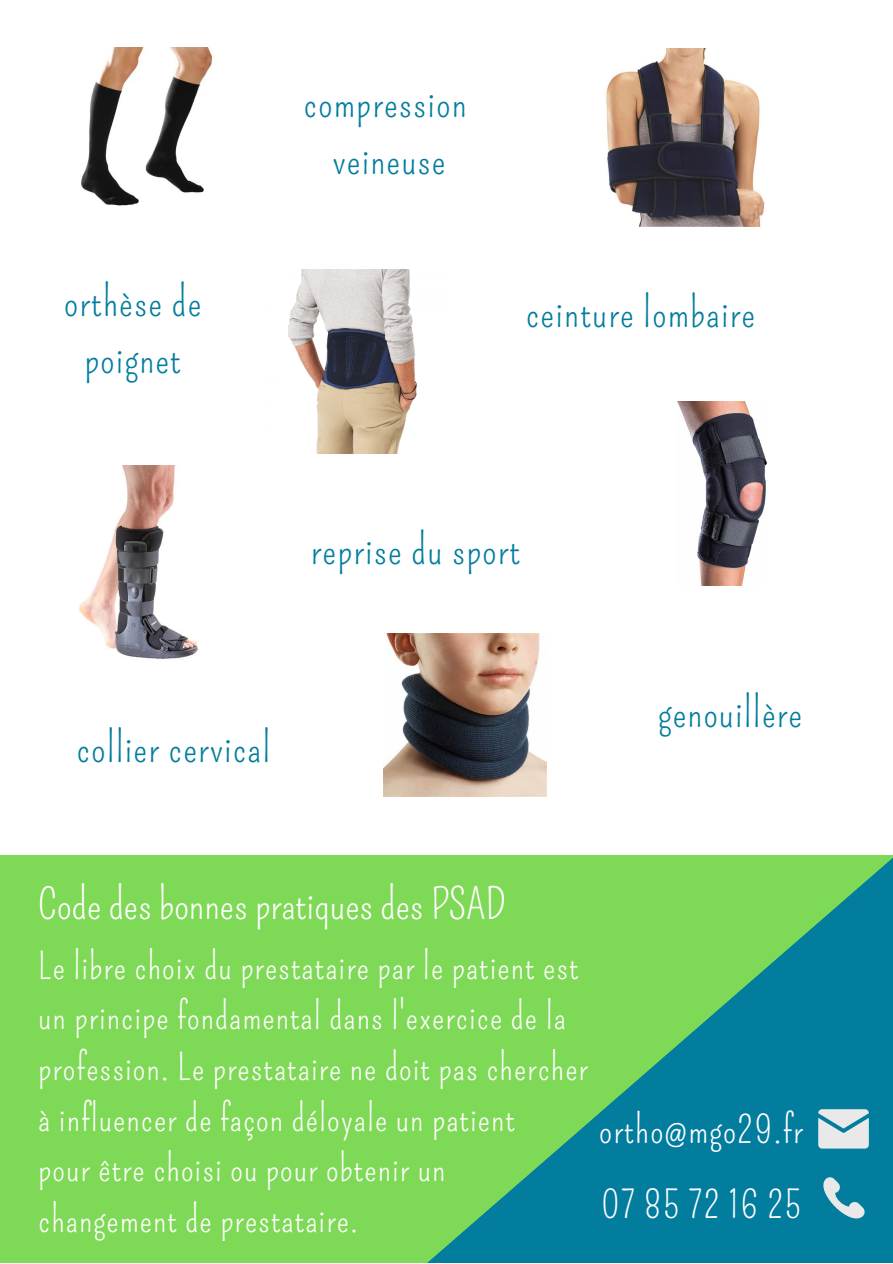
<style>
.page{position:relative;width:893px;height:1264px;background:#fff}
.page>*{position:absolute;margin:0;border:0;box-sizing:border-box;transform-origin:0 0}
.t1{font:42px "Pompiere";color:#fffefd}
.t2{font:40.5px/57.3px "Pompiere";letter-spacing:.03em;color:#037d9e;text-align:center}
.t3{font:37.5px/74.2px "Pompiere";letter-spacing:.03em;color:#fff}
.t4{font:36px/50.6px "Pompiere";letter-spacing:.03em;color:#fffefd}
</style>
<div class="page">
<div style="left:0;top:855px;width:892px;height:407px;background:#7ed957"></div>
<svg style="left:428px;top:858px;width:464px;height:404px"></svg>
<img style="left:79px;top:465px;width:119px;height:194px">
<img style="left:383px;top:633px;width:163px;height:163px">
<img style="left:288px;top:270px;width:129px;height:183px">
<img style="left:606px;top:49px;width:159px;height:178px">
<img style="left:677px;top:401px;width:90px;height:184px">
<img style="left:81px;top:48px;width:132px;height:158px">
<svg style="left:813px;top:1176px;width:52px;height:52px"></svg>
<svg style="left:818px;top:1109px;width:50px;height:39px"></svg>
<p class="t2" style="left:64px;top:274px;width:139px">orthèse de poignet</p>
<p class="t2" style="left:303px;top:75px;width:164px">compression veineuse</p>
<p class="t2" style="left:525px;top:285px;width:231px">ceinture lombaire</p>
<p class="t2" style="left:311px;top:521px;width:211px">reprise du sport</p>
<p class="t2" style="left:77px;top:720px;width:195px">collier cervical</p>
<p class="t1" style="left:38px;top:879px;width:469px">Code des bonnes pratiques des PSAD</p>
<p class="t2" style="left:658px;top:685px;width:146px">genouillère</p>
<p class="t4" style="left:38px;top:941px;width:551px">Le libre choix du prestataire par le patient est un principe fondamental dans l'exercice de la profession. Le prestataire ne doit pas chercher à influencer de façon déloyale un patient<br>pour être choisi ou pour obtenir un changement de prestataire.</p>
<p class="t3" style="left:599px;top:1093px;width:205px">ortho@mgo29.fr<br>07 85 72 16 25</p>
</div>
